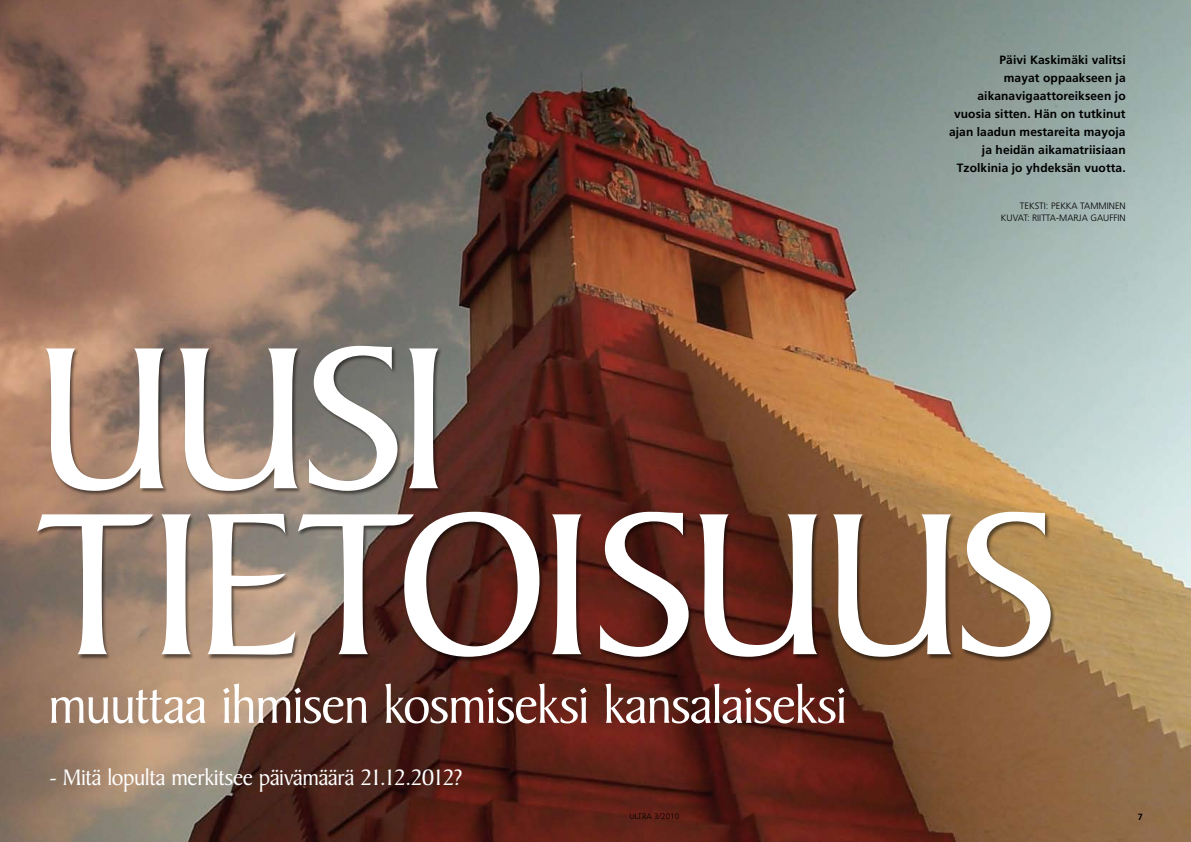
<style>
.page{position:relative;width:1191px;height:842px;background:#fff}
.page>*{position:absolute;margin:0;border:0;box-sizing:border-box;transform-origin:0 0}
.t1{font:218px/165.9px "Baker Signet BT";letter-spacing:-.04em;color:#fff}
.t2{font:56px "Baker Signet BT";letter-spacing:-.025em;color:#fff}
.t3{font:24px "Baker Signet BT";letter-spacing:-.02em;color:#fff}
.t4{font:700 12px/18px "Frutiger";letter-spacing:.01em;color:#000;text-align:right}
.t5{font:300 9.2px/11.7px "Frutiger";color:#000;text-align:right}
.t6{font:700 9px "Frutiger";color:#000}
.t7{font:300 8px "Frutiger";letter-spacing:.015em;color:#000}
</style>
<div class="page">
<img style="left:0;top:0;width:1191px;height:842px">
<div style="left:37px;top:345px;width:1018px;height:317px;background:#000;opacity:.53"></div>
<p class="t4" style="left:949px;top:51px;width:178px">Päivi Kaskimäki valitsi<br>mayat oppaakseen ja aikanavigaattoreikseen jo vuosia sitten. Hän on tutkinut ajan laadun mestareita mayoja ja heidän aikamatriisiaan<br>Tzolkinia jo yhdeksän vuotta.</p>
<p class="t5" style="left:1001px;top:200px;width:126px">TEKSTI: PEKKA TAMMINEN<br>KUVAT: RIITTA-MARJA GAUFFIN</p>
<h1 class="t1" style="left:33px;top:337px;width:1029px">Uusi tietoisuus</h1>
<h2 class="t2" style="left:48px;top:671px;width:800px">muuttaa ihmisen kosmiseksi kansalaiseksi</h2>
<h3 class="t3" style="left:49px;top:762px;width:414px">- Mitä lopulta merkitsee päivämäärä 21.12.2012?</h3>
<p class="t7" style="left:629px;top:811px;width:51px">U LTRA 3/2010</p>
<p class="t6" style="left:1137px;top:812px;width:7px">7</p>
</div>
